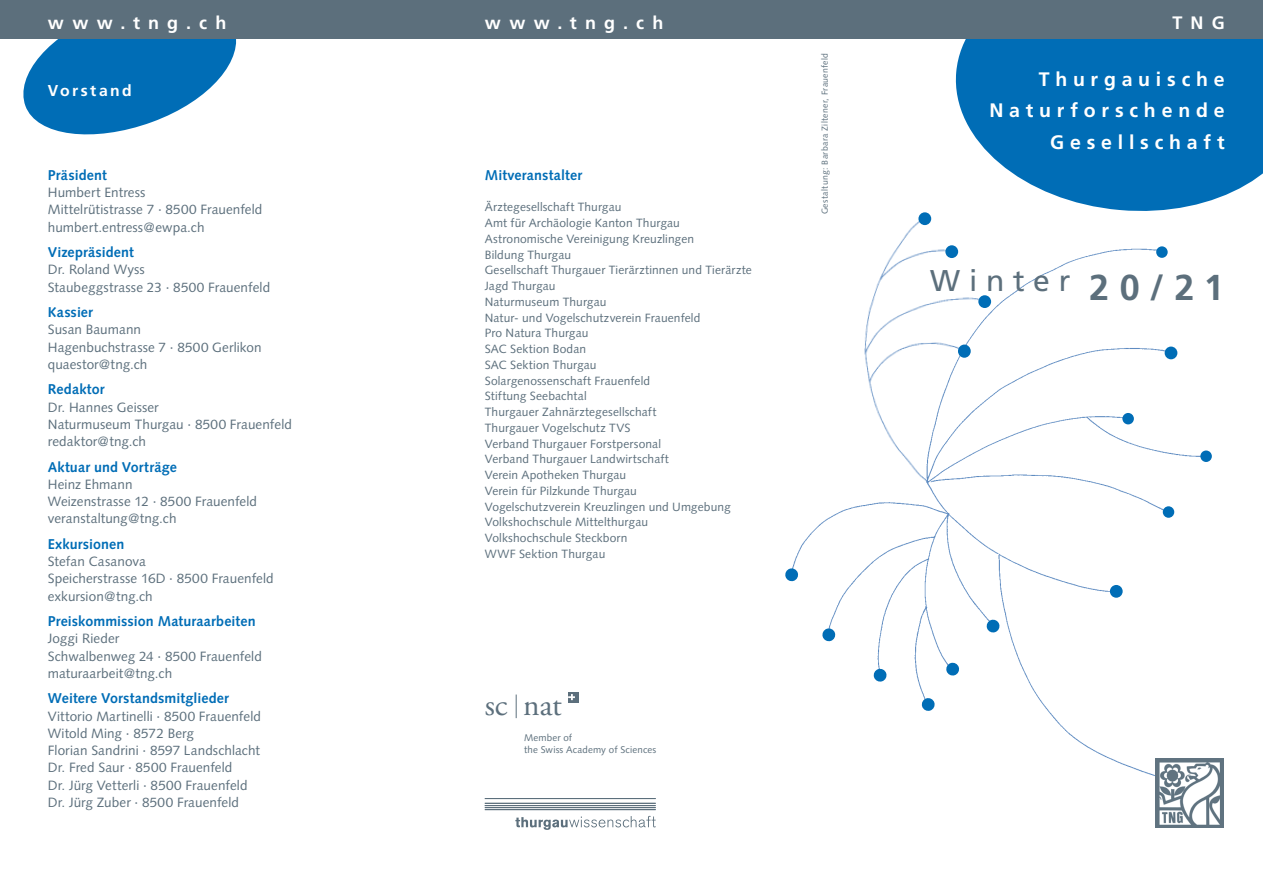
<style>
.page{position:relative;width:1263px;height:893px;background:#fff}
.page>*{position:absolute;margin:0;border:0;box-sizing:border-box;transform-origin:0 0}
.t1{font:31.5px "Adobe Garamond Pro";color:#5c6f7c}
.t2{font:30px "Frutiger LT Std";letter-spacing:.29em;color:#5c6f7c}
.t3{font:700 19.5px/31.5px "Frutiger LT Std";letter-spacing:.295em;color:#fff;text-align:right}
.t4{font:700 18px "Frutiger LT Std";letter-spacing:.45em;color:#fff}
.t5{font:700 15.75px "Frutiger LT Std";letter-spacing:.155em;color:#fff}
.t6{font:700 14.25px "Syntax";letter-spacing:.01em;color:#006db6}
.t7{font:13.5px/17.2px "Syntax";letter-spacing:.005em;color:#5c6f7c}
.t8{font:12px/15.8px "Syntax";letter-spacing:.01em;color:#5c6f7c}
.t9{font:9.75px/12px "Syntax";letter-spacing:.015em;color:#5c6f7c}
.t10{font:8.7px "Syntax";letter-spacing:.04em;color:#5c6f7c}
.s1{font-weight:700;font-size:36px}
</style>
<div class="page">
<svg style="left:950px;top:38px;width:313px;height:173px;background:#2481bf"></svg>
<svg style="left:14px;top:38px;width:231px;height:97px"></svg>
<img style="left:928px;top:246px;width:288px;height:530px">
<div style="left:1110px;top:585px;width:13px;height:13px;background:#006db6;border-radius:50%"></div>
<div style="left:1156px;top:246px;width:12px;height:12px;background:#006db6;border-radius:50%"></div>
<div style="left:1165px;top:347px;width:12px;height:12px;background:#006db6;border-radius:50%"></div>
<div style="left:1122px;top:413px;width:12px;height:11px;background:#006db6;border-radius:50%"></div>
<div style="left:1200px;top:450px;width:12px;height:12px;background:#006db6;border-radius:50%"></div>
<div style="left:1163px;top:506px;width:11px;height:12px;background:#006db6;border-radius:50%"></div>
<img style="left:864px;top:203px;width:133px;height:282px">
<div style="left:918px;top:212px;width:13px;height:13px;background:#006db6;border-radius:50%"></div>
<div style="left:945px;top:245px;width:13px;height:13px;background:#006db6;border-radius:50%"></div>
<div style="left:978px;top:295px;width:13px;height:13px;background:#006db6;border-radius:50%"></div>
<div style="left:958px;top:345px;width:13px;height:13px;background:#006db6;border-radius:50%"></div>
<img style="left:792px;top:493px;width:208px;height:217px">
<svg style="left:873px;top:668px;width:14px;height:14px"></svg>
<svg style="left:986px;top:619px;width:14px;height:14px"></svg>
<svg style="left:945px;top:662px;width:15px;height:14px"></svg>
<svg style="left:921px;top:697px;width:14px;height:15px"></svg>
<svg style="left:822px;top:628px;width:14px;height:14px"></svg>
<svg style="left:785px;top:568px;width:14px;height:14px"></svg>
<img style="left:1155px;top:759px;width:68px;height:68px">
<svg style="left:516px;top:694px;width:1px;height:24px"></svg>
<div style="left:569px;top:693px;width:10px;height:10px;background:#5c6f7c"></div>
<svg style="left:568px;top:694px;width:7px;height:6px"></svg>
<div style="left:0;top:0;width:1263px;height:38px;background:#5c6f7c"></div>
<svg style="left:515px;top:816px;width:141px;height:14px"></svg>
<hr style="left:485px;top:809px;width:171px;height:1px;background:#5c6f7c">
<hr style="left:485px;top:803px;width:171px;height:1px;background:#5c6f7c">
<hr style="left:485px;top:798px;width:171px;height:1px;background:#5c6f7c">
<hr style="left:485px;top:805px;width:171px;height:1px;background:#5c6f7c">
<hr style="left:485px;top:807px;width:171px;height:1px;background:#5c6f7c">
<h3 class="t4" style="left:48px;top:13px;width:180px">www.tng.ch</h3>
<h3 class="t4" style="left:485px;top:13px;width:180px">www.tng.ch</h3>
<h3 class="t4" style="left:1172px;top:13px;width:54px">TNG</h3>
<p class="t5" style="left:48px;top:81px;width:86px">Vorstand</p>
<p class="t6" style="left:48px;top:167px;width:60px">Präsident</p>
<p class="t7" style="left:48px;top:184px;width:216px">Humbert Entress<br>Mittelrütistrasse 7 · 8500 Frauenfeld humbert.entress@ewpa.ch</p>
<p class="t6" style="left:48px;top:244px;width:88px">Vizepräsident</p>
<p class="t7" style="left:48px;top:261px;width:224px">Dr. Roland Wyss<br>Staubeggstrasse 23 · 8500 Frauenfeld</p>
<p class="t6" style="left:48px;top:304px;width:47px">Kassier</p>
<p class="t7" style="left:48px;top:321px;width:215px">Susan Baumann<br>Hagenbuchstrasse 7 · 8500 Gerlikon quaestor@tng.ch</p>
<p class="t6" style="left:48px;top:381px;width:58px">Redaktor</p>
<p class="t7" style="left:48px;top:398px;width:246px">Dr. Hannes Geisser<br>Naturmuseum Thurgau · 8500 Frauenfeld redaktor@tng.ch</p>
<p class="t6" style="left:48px;top:458px;width:131px">Aktuar und Vorträge</p>
<p class="t7" style="left:48px;top:476px;width:211px">Heinz Ehmann<br>Weizenstrasse 12 · 8500 Frauenfeld veranstaltung@tng.ch</p>
<p class="t6" style="left:48px;top:536px;width:78px">Exkursionen</p>
<p class="t7" style="left:48px;top:553px;width:227px">Stefan Casanova<br>Speicherstrasse 16D · 8500 Frauenfeld exkursion@tng.ch</p>
<p class="t6" style="left:48px;top:613px;width:209px">Preiskommission Maturaarbeiten</p>
<p class="t7" style="left:48px;top:630px;width:216px">Joggi Rieder<br>Schwalbenweg 24 · 8500 Frauenfeld maturaarbeit@tng.ch</p>
<p class="t6" style="left:48px;top:690px;width:183px">Weitere Vorstandsmitglieder</p>
<p class="t7" style="left:48px;top:707px;width:215px">Vittorio Martinelli · 8500 Frauenfeld<br>Witold Ming · 8572 Berg<br>Florian Sandrini · 8597 Landschlacht<br>Dr. Fred Saur · 8500 Frauenfeld<br>Dr. Jürg Vetterli · 8500 Frauenfeld<br>Dr. Jürg Zuber · 8500 Frauenfeld</p>
<p class="t6" style="left:485px;top:167px;width:99px">Mitveranstalter</p>
<p class="t8" style="left:485px;top:199px;width:269px">Ärztegesellschaft Thurgau<br>Amt für Archäologie Kanton Thurgau<br>Astronomische Vereinigung Kreuzlingen<br>Bildung Thurgau<br>Gesellschaft Thurgauer Tierärztinnen und Tierärzte<br>Jagd Thurgau<br>Naturmuseum Thurgau<br>Natur- und Vogelschutzverein Frauenfeld<br>Pro Natura Thurgau<br>SAC Sektion Bodan<br>SAC Sektion Thurgau<br>Solargenossenschaft Frauenfeld<br>Stiftung Seebachtal<br>Thurgauer Zahnärztegesellschaft<br>Thurgauer Vogelschutz TVS<br>Verband Thurgauer Forstpersonal<br>Verband Thurgauer Landwirtschaft<br>Verein Apotheken Thurgau<br>Verein für Pilzkunde Thurgau<br>Vogelschutzverein Kreuzlingen und Umgebung<br>Volkshochschule Mittelthurgau<br>Volkshochschule Steckborn<br>WWF Sektion Thurgau</p>
<h1 class="t1" style="left:485px;top:686px;width:78px">sc nat</h1>
<p class="t9" style="left:524px;top:732px;width:134px">Member of<br>the Swiss Academy of Sciences</p>
<p class="t10" style="left:819px;top:214px;width:163px;rotate:-90deg">Gestaltung: Barbara Ziltener, Frauenfeld</p>
<h3 class="t3" style="left:989px;top:63px;width:237px">Thurgauische<br>Naturforschende<br>Gesellschaft</h3>
<h2 class="t2" style="left:930px;top:263px;width:295px">Winter <span class="s1">20/21</span></h2>
</div>
